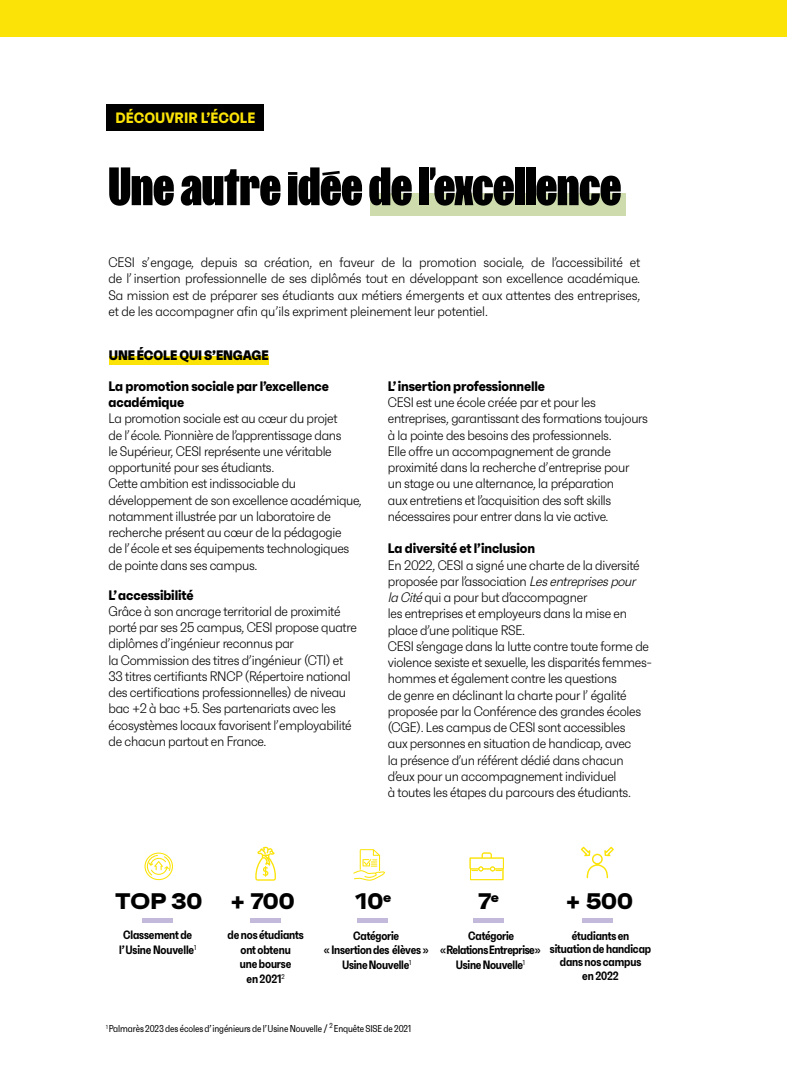
<style>
.page{position:relative;width:787px;height:1081px;background:#fff}
.page>*{position:absolute;margin:0;border:0;box-sizing:border-box;transform-origin:0 0}
.t1{font:900 50px "FK Screamer";color:#000}
.t2{font:800 expanded 22.5px "Faktum";color:#000}
.t3{font:700 15px "Faktum Con";color:#fbe307}
.t4{font:300 13.75px/16.2px "Faktum Con";letter-spacing:-.02em;color:#000}
.t5{font:700 13.75px/16.2px "Faktum Con";letter-spacing:-.01em;color:#000}
.t6{font:800 13.75px "Faktum Con";letter-spacing:-.01em;color:#000}
.t7{font:800 expanded 13.12px "Faktum";color:#000}
.t8{font:600 12.12px/14.5px "Faktum X Con";letter-spacing:-.01em;color:#000;text-align:center}
.t9{font:10px "Faktum X Con";letter-spacing:-.01em;color:#000}
.s1{font-style:italic}
</style>
<div class="page">
<div style="left:0;top:0;width:787px;height:37px;background:#fbe307"></div>
<div style="left:108px;top:104px;width:156px;height:26px;background:#000"></div>
<div style="left:371px;top:194px;width:255px;height:22px;background:#cedbad"></div>
<div style="left:142px;top:918px;width:31px;height:5px;background:#c3badb"></div>
<div style="left:250px;top:918px;width:31px;height:5px;background:#c3badb"></div>
<div style="left:357px;top:918px;width:31px;height:5px;background:#c3badb"></div>
<div style="left:473px;top:918px;width:31px;height:5px;background:#c3badb"></div>
<div style="left:582px;top:918px;width:30px;height:5px;background:#c3badb"></div>
<svg style="left:469px;top:852px;width:35px;height:28px"></svg>
<svg style="left:255px;top:846px;width:21px;height:34px"></svg>
<svg style="left:144px;top:852px;width:29px;height:28px"></svg>
<svg style="left:353px;top:849px;width:32px;height:31px"></svg>
<svg style="left:581px;top:846px;width:33px;height:32px"></svg>
<div style="left:109px;top:356px;width:160px;height:9px;background:#fbe307"></div>
<p class="t3" style="left:113px;top:108px;width:141px">DÉCOUVRIR L’ÉCOLE</p>
<p class="t3" style="left:116px;top:108px;width:141px">DÉCOUVRIR L’ÉCOLE</p>
<h1 class="t1" style="left:108px;top:154px;width:514px">Une autre idée de l’excellence</h1>
<p class="t4" style="left:108px;top:254px;width:533px;text-align:justify">CESI s’engage, depuis sa création, en faveur de la promotion sociale, de l’accessibilité et de l’ insertion professionnelle de ses diplômés tout en développant son excellence académique.<br>Sa mission est de préparer ses étudiants aux métiers émergents et aux attentes des entreprises, et de les accompagner afin qu’ils expriment pleinement leur potentiel.</p>
<p class="t6" style="left:109px;top:346px;width:161px">UNE ÉCOLE QUI S’ENGAGE</p>
<p class="t5" style="left:108px;top:377px;width:222px">La promotion sociale par l’excellence académique</p>
<p class="t4" style="left:108px;top:410px;width:255px">La promotion sociale est au cœur du projet<br>de l’école. Pionnière de l’apprentissage dans<br>le Supérieur, CESI représente une véritable opportunité pour ses étudiants.<br>Cette ambition est indissociable du développement de son excellence académique, notamment illustrée par un laboratoire de recherche présent au cœur de la pédagogie<br>de l’école et ses équipements technologiques de pointe dans ses campus.</p>
<p class="t5" style="left:108px;top:586px;width:87px">L’ accessibilité</p>
<p class="t4" style="left:108px;top:603px;width:250px">Grâce à son ancrage territorial de proximité porté par ses 25 campus, CESI propose quatre diplômes d’ingénieur reconnus par<br>la Commission des titres d’ingénieur (CTI) et 33 titres certifiants RNCP (Répertoire national des certifications professionnelles) de niveau bac +2 à bac +5. Ses partenariats avec les écosystèmes locaux favorisent l’employabilité de chacun partout en France.</p>
<p class="t5" style="left:388px;top:377px;width:159px">L’ insertion professionnelle</p>
<p class="t4" style="left:388px;top:394px;width:262px">CESI est une école créée par et pour les entreprises, garantissant des formations toujours à la pointe des besoins des professionnels.<br>Elle offre un accompagnement de grande proximité dans la recherche d’entreprise pour<br>un stage ou une alternance, la préparation<br>aux entretiens et l’acquisition des soft skills nécessaires pour entrer dans la vie active.</p>
<p class="t5" style="left:388px;top:540px;width:149px">La diversité et l’inclusion</p>
<p class="t4" style="left:388px;top:557px;width:266px">En 2022, CESI a signé une charte de la diversité proposée par l’association <span class="s1">Lesentreprisespour la Cité</span>qui a pour but d’accompagner<br>les entreprises et employeurs dans la mise en place d’une politique RSE.<br>CESI s’engage dans la lutte contre toute forme de violence sexiste et sexuelle, les disparités femmes&shy;hommes et également contre les questions<br>de genre en déclinant la charte pour l’ égalité proposée par la Conférence des grandes écoles (CGE). Les campus de CESI sont accessibles<br>aux personnes en situation de handicap, avec<br>la présence d’un référent dédié dans chacun d’eux pour un accompagnement individuel<br>à toutes les étapes du parcours des étudiants.</p>
<h2 class="t2" style="left:355px;top:886px;width:38px">10<sup>e</sup></h2>
<h2 class="t2" style="left:478px;top:886px;width:14px">7</h2>
<h2 class="t2" style="left:115px;top:886px;width:181px">TOP 30 + 700</h2>
<p class="t7" style="left:491px;top:888px;width:10px">e</p>
<h2 class="t2" style="left:565px;top:886px;width:69px">+ 500</h2>
<p class="t8" style="left:227px;top:927px;width:78px">de nos étudiants ont obtenu<br>une bourse<br>en 2021<sup>2</sup></p>
<p class="t8" style="left:550px;top:928px;width:103px;line-height:13.4px">étudiants en situation de handicap dans nos campus<br>en 2022</p>
<p class="t8" style="left:119px;top:927px;width:79px">Classement de l’ Usine Nouvelle<sup>1</sup></p>
<p class="t8" style="left:323px;top:928px;width:107px">Catégorie<br>« Insertion des élèves »<br>Usine Nouvelle<sup>1</sup></p>
<p class="t8" style="left:440px;top:928px;width:103px">Catégorie<br>«Relations Entreprise»<br>Usine Nouvelle<sup>1</sup></p>
<p class="t9" style="left:106px;top:1023px;width:306px"><sup>1</sup> Palmarès 2023 des écoles d’ ingénieurs de l’ Usine Nouvelle / <sup>2</sup> Enquête SISE de 2021</p>
</div>
